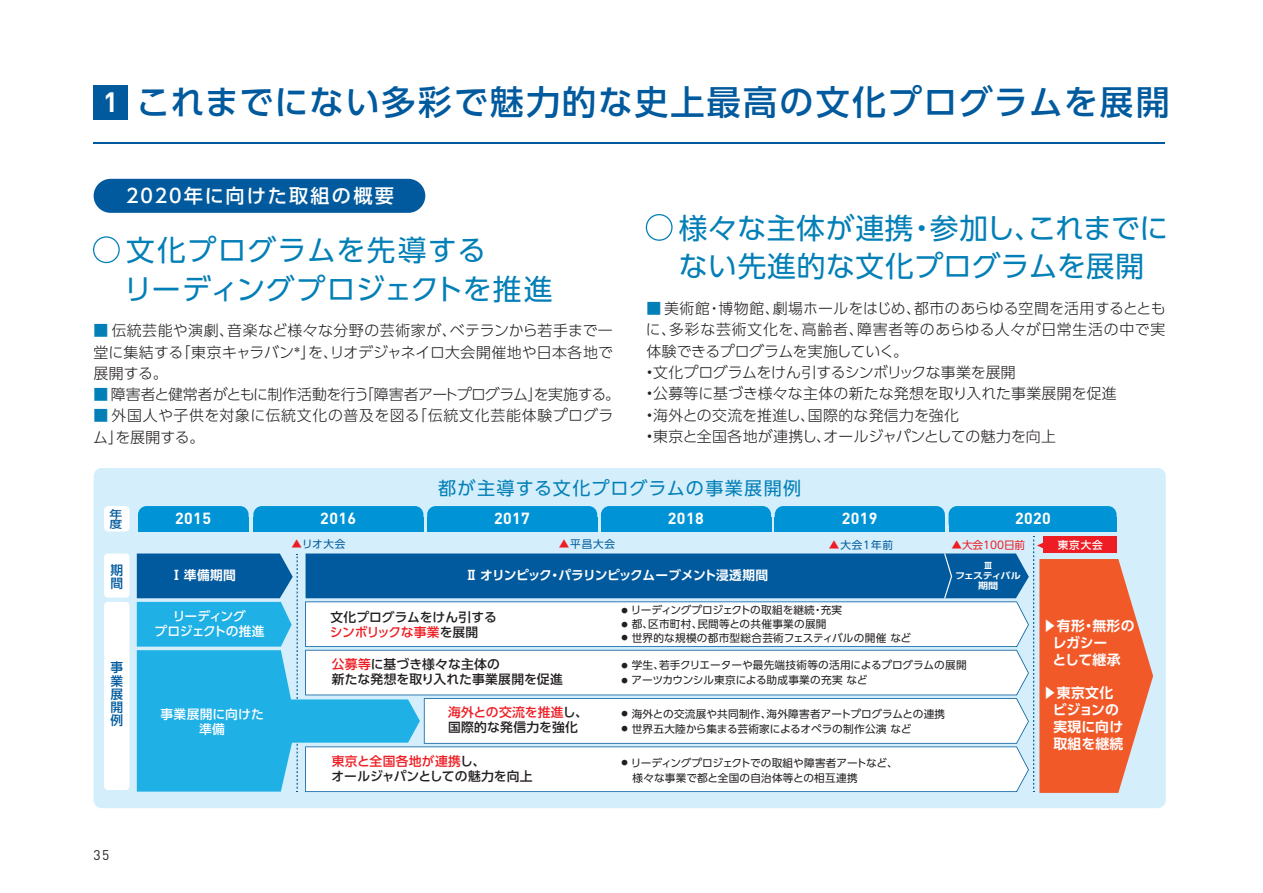
<style>
.page{position:relative;width:1263px;height:893px;background:#fff}
.page>*{position:absolute;margin:0;border:0;box-sizing:border-box;transform-origin:0 0}
.t1{font:500 34.05px "UD Shin Go Pro";letter-spacing:.055em;color:#015a9d}
.t2{font:28.65px/38.2px "UD Shin Go Pro";letter-spacing:.025em;color:#037fb7}
.t3{font:28.65px "UD Shin Go Pro";letter-spacing:-.02em;color:#037fb7}
.t4{font:700 27.6px "DIN";color:#fff}
.t5{font:500 19.2px "UD Shin Go Pro";letter-spacing:.1em;color:#fff}
.t6{font:18px "UD Shin Go Pro";letter-spacing:.07em;color:#037fb7}
.t7{font:700 15.9px "DIN";letter-spacing:.025em;color:#fff}
.t8{font:300 14.85px/21.3px "UD Shin Go Pro";letter-spacing:.01em;color:#231f20}
.t9{font:300 14.85px "UD Shin Go Pro";letter-spacing:-.01em;color:#231f20}
.t10{font:300 14.85px "UD Shin Go Pro";letter-spacing:.04em;color:#231f20}
.t11{font:300 14.85px "UD Shin Go Pro";letter-spacing:.045em;color:#231f20}
.t12{font:300 14.85px/21.3px "UD Shin Go Pro";letter-spacing:-.02em;color:#231f20}
.t13{font:300 14.85px "UD Shin Go Pro";letter-spacing:-.03em;color:#231f20}
.t14{font:300 14.85px "UD Shin Go Pro";letter-spacing:-.035em;color:#231f20}
.t15{font:300 14.85px "UD Shin Go Pro";letter-spacing:.05em;color:#231f20}
.t16{font:300 14.85px "UD Shin Go Pro";letter-spacing:.055em;color:#231f20}
.t17{font:700 13.8px/17px "UD Shin Go Pro De";letter-spacing:.01em;color:#fff}
.t18{font:700 13.8px/17px "UD Shin Go Pro De";letter-spacing:-.02em;color:#fff}
.t19{font:13.8px "DIN";color:#231f20}
.t20{font:13.35px "UD Shin Go Pro";color:#ee1d23;scale:.8 1}
.t21{font:500 12.75px/14.9px "UD Shin Go Pro";letter-spacing:.01em;color:#231f20}
.t22{font:700 12.75px "UD Shin Go Pro De";letter-spacing:-.035em;color:#fff}
.t23{font:500 12.75px/14.9px "UD Shin Go Pro";letter-spacing:.02em;color:#fff;text-align:center}
.t24{font:500 12.75px "UD Shin Go Pro";letter-spacing:-.03em;color:#fff}
.t25{font:500 12.75px/13px "UD Shin Go Pro";color:#015a9d}
.t26{font:500 12.75px "UD Shin Go Pro";color:#fff}
.t27{font:10.65px "UD Shin Go Pro";letter-spacing:.01em;color:#231f20}
.t28{font:10.65px "UD Shin Go Pro";letter-spacing:-.01em;color:#231f20}
.t29{font:10.65px "UD Shin Go Pro";letter-spacing:-.025em;color:#231f20}
.t30{font:10.65px "UD Shin Go Pro";letter-spacing:.075em;color:#015a9d}
.t31{font:10.65px "UD Shin Go Pro";color:#ee1d23}
.t32{font:500 10.65px "UD Shin Go Pro";color:#fff}
.t33{font:500 10.5px/10.2px "UD Shin Go Pro";color:#015a9d;scale:1.22 1}
.t34{font:700 8.85px/9.8px "UD Shin Go Pro De";letter-spacing:-.1em;color:#fff;text-align:center;scale:1.14 1}
.t35{font:300 8.7px "UD Shin Go Pro";color:#231f20}
.t36{font:6.45px "UD Shin Go Pro";color:#231f20}
.s1{color:#037fb7}
.s2{font-size:14.85px}
.s3{color:#ee1d23}
</style>
<div class="page">
<div style="left:94px;top:468px;width:1072px;height:340px;background:#d4effb;border-radius:8px"></div>
<div style="left:104px;top:553px;width:26px;height:45px;background:#fff;border-radius:4px"></div>
<div style="left:104px;top:506px;width:26px;height:26px;background:#fff;border-radius:4px"></div>
<div style="left:104px;top:602px;width:26px;height:188px;background:#fff;border-radius:4px"></div>
<svg style="left:93px;top:236px;width:27px;height:27px"></svg>
<div style="left:94px;top:179px;width:331px;height:34px;background:#015a9d;border-radius:17px"></div>
<hr style="left:94px;top:142px;width:1071px;height:1px;background:#015a9d">
<div style="left:94px;top:85px;width:34px;height:34px;background:#015a9d"></div>
<svg style="left:646px;top:214px;width:26px;height:27px"></svg>
<div style="left:253px;top:506px;width:170px;height:26px;background:#0093d5;border-radius:9px"></div>
<div style="left:253px;top:517px;width:170px;height:15px;background:#0093d5"></div>
<div style="left:427px;top:506px;width:170px;height:26px;background:#0093d5;border-radius:9px"></div>
<div style="left:427px;top:517px;width:170px;height:15px;background:#0093d5"></div>
<div style="left:601px;top:506px;width:170px;height:26px;background:#0093d5;border-radius:9px"></div>
<div style="left:601px;top:517px;width:170px;height:15px;background:#0093d5"></div>
<div style="left:775px;top:506px;width:170px;height:26px;background:#0093d5;border-radius:9px"></div>
<div style="left:775px;top:517px;width:170px;height:15px;background:#0093d5"></div>
<div style="left:948px;top:506px;width:168px;height:26px;background:#0093d5;border-radius:9px"></div>
<div style="left:948px;top:517px;width:168px;height:15px;background:#0093d5"></div>
<svg style="left:137px;top:536px;width:1016px;height:257px;background:#b0c7d7"></svg>
<div style="left:138px;top:506px;width:111px;height:26px;background:#0093d5;border-radius:9px"></div>
<div style="left:138px;top:517px;width:111px;height:15px;background:#0093d5"></div>
<h3 class="t4" style="left:103px;top:84px;width:17px">1</h3>
<h1 class="t1" style="left:136px;top:75px;width:1035px">これまでにない多彩で魅力的な史上最高の文化プログラムを展開</h1>
<p class="t5" style="left:123px;top:180px;width:273px">２０２０年に向けた取組の概要</p>
<h2 class="t2" style="left:124px;top:230px;width:430px">文化プログラムを先導する<br>リーディングプロジェクトを推進</h2>
<h2 class="t2" style="left:679px;top:208px;width:467px">様々な主体が連携<br>ない先進的な文化プログラムを展開</h2>
<p class="t8" style="left:914px;top:297px;width:253px">都市のあらゆる空間を活用するととも</p>
<h2 class="t3" style="left:930px;top:205px;width:240px">参加しこれまでに</h2>
<h2 class="t2" style="left:907px;top:208px;width:30px">・</h2>
<h2 class="t2" style="left:1014px;top:208px;width:30px">、</h2>
<p class="t8" style="left:646px;top:297px;width:65px"><span class="s1">■</span> 美術館</p>
<p class="t8" style="left:718px;top:297px;width:63px">博物館、</p>
<p class="t8" style="left:773px;top:297px;width:150px">劇場ホールをはじめ、</p>
<p class="t8" style="left:707px;top:297px;width:16px">・</p>
<p class="t10" style="left:227px;top:319px;width:231px">音楽など様々な分野の芸術家が、</p>
<p class="t10" style="left:94px;top:319px;width:142px"><span class="s1">■</span> 伝統芸能や演劇、</p>
<p class="t8" style="left:450px;top:320px;width:164px">ベテランから若手まで一</p>
<p class="t8" style="left:176px;top:341px;width:120px">「東京キャラバン</p>
<p class="t8" style="left:330px;top:341px;width:285px">リオデジャネイロ大会開催地や日本各地で</p>
<p class="t35" style="left:293px;top:342px;width:24px">＊<span class="s2">」</span></p>
<p class="t8" style="left:94px;top:341px;width:91px">堂に集結する展開する。</p>
<p class="t8" style="left:308px;top:341px;width:31px">を、</p>
<p class="t14" style="left:359px;top:382px;width:262px">「障害者アートプログラムを実施する。</p>
<p class="t13" style="left:94px;top:382px;width:277px"><span class="s1">■</span> 障害者と健常者がともに制作活動を行う</p>
<p class="t8" style="left:527px;top:383px;width:16px">」</p>
<p class="t15" style="left:412px;top:404px;width:203px">「伝統文化芸能体験プログラ</p>
<p class="t8" style="left:115px;top:405px;width:306px;text-indent:-22px"><span class="s1">■</span> 外国人や子供を対象に伝統文化の普及を図るを展開する。</p>
<p class="t8" style="left:93px;top:426px;width:31px">ム」</p>
<p class="t11" style="left:857px;top:318px;width:309px">障害者等のあらゆる人々が日常生活の中で実</p>
<p class="t16" style="left:669px;top:318px;width:141px">多彩な芸術文化を、</p>
<p class="t8" style="left:802px;top:319px;width:63px">高齢者、</p>
<p class="t12" style="left:646px;top:319px;width:264px">に、<br>体験できるプログラムを実施していく。</p>
<p class="t9" style="left:646px;top:360px;width:371px">•文化プログラムをけん引するシンボリックな事業を展開</p>
<p class="t8" style="left:646px;top:382px;width:472px;text-align:center">•公募等に基づき様々な主体の新たな発想を取り入れた事業展開を促進国際的な発信力を強化</p>
<p class="t8" style="left:646px;top:404px;width:170px">•海外との交流を推進し、</p>
<p class="t8" style="left:646px;top:425px;width:411px">•東京と全国各地が連携しオールジャパンとしての魅力を向上</p>
<p class="t8" style="left:816px;top:425px;width:16px">、</p>
<p class="t6" style="left:438px;top:474px;width:364px">都が主導する文化プログラムの事業展開例</p>
<p class="t33" style="left:110px;top:508px;width:12px">年度</p>
<p class="t7" style="left:175px;top:508px;width:37px">2015</p>
<p class="t7" style="left:320px;top:508px;width:37px">2016</p>
<p class="t7" style="left:494px;top:508px;width:37px">2017</p>
<p class="t7" style="left:668px;top:508px;width:37px">2018</p>
<p class="t7" style="left:842px;top:508px;width:37px">2019</p>
<p class="t7" style="left:1015px;top:508px;width:37px">2020</p>
<p class="t30" style="left:302px;top:535px;width:45px">リオ大会</p>
<p class="t20" style="left:292px;top:533px;width:15px">▲</p>
<p class="t30" style="left:570px;top:535px;width:46px">平昌大会</p>
<p class="t20" style="left:559px;top:533px;width:15px">▲</p>
<p class="t30" style="left:840px;top:536px;width:54px">大会1年前</p>
<p class="t20" style="left:829px;top:534px;width:15px">▲</p>
<p class="t31" style="left:962px;top:536px;width:65px">大会100日前</p>
<p class="t20" style="left:951px;top:534px;width:15px">▲</p>
<p class="t32" style="left:1058px;top:536px;width:46px">東京大会</p>
<p class="t25" style="left:110px;top:563px;width:13px">期間</p>
<p class="t25" style="left:110px;top:661px;width:14px;text-align:justify">事業展開例</p>
<p class="t22" style="left:170px;top:565px;width:67px">Ⅰ準備期間</p>
<p class="t26" style="left:173px;top:605px;width:75px">リーディング</p>
<p class="t24" style="left:155px;top:620px;width:112px">プロジェクトの推進</p>
<p class="t23" style="left:161px;top:706px;width:105px">事業展開に向けた準備</p>
<p class="t22" style="left:465px;top:565px;width:88px">Ⅱ オリンピック</p>
<p class="t22" style="left:558px;top:565px;width:211px">パラリンピックムーブメント浸透期間</p>
<p class="t22" style="left:549px;top:565px;width:14px">・</p>
<p class="t21" style="left:330px;top:609px;width:168px">文化プログラムをけん引する<span class="s3">シンボリックな事業</span>を展開</p>
<p class="t29" style="left:631px;top:602px;width:186px">リーディングプロジェクトの取組を継続</p>
<p class="t27" style="left:821px;top:602px;width:23px">充実</p>
<p class="t36" style="left:621px;top:605px;width:8px">●</p>
<p class="t27" style="left:812px;top:602px;width:12px">・</p>
<p class="t27" style="left:697px;top:616px;width:131px">民間等との共催事業の展開</p>
<p class="t27" style="left:632px;top:616px;width:23px">都、</p>
<p class="t27" style="left:648px;top:616px;width:56px">区市町村、</p>
<p class="t36" style="left:621px;top:619px;width:8px">●</p>
<p class="t27" style="left:632px;top:629px;width:281px">世界的な規模の都市型総合芸術フェスティバルの開催など</p>
<p class="t36" style="left:621px;top:633px;width:8px">●</p>
<p class="t34" style="left:955px;top:561px;width:59px">Ⅲ<br>フェスティバル期間</p>
<p class="t21" style="left:332px;top:657px;width:232px"><span class="s3">公募等</span>に基づき様々な主体の<br>新たな発想を取り入れた事業展開を促進</p>
<p class="t21" style="left:448px;top:704px;width:141px"><span class="s3">海外との交流を推進</span>し、国際的な発信力を強化</p>
<p class="t27" style="left:659px;top:657px;width:309px">若手クリエーターや最先端技術等の活用によるプログラムの展開</p>
<p class="t27" style="left:632px;top:657px;width:34px">学生、</p>
<p class="t36" style="left:621px;top:660px;width:8px">●</p>
<p class="t27" style="left:631px;top:672px;width:238px">アーツカウンシル東京による助成事業の充実など</p>
<p class="t36" style="left:621px;top:675px;width:8px">●</p>
<p class="t27" style="left:766px;top:705px;width:180px">海外障害者アートプログラムとの連携</p>
<p class="t27" style="left:632px;top:705px;width:141px">海外との交流展や共同制作、</p>
<p class="t36" style="left:621px;top:709px;width:8px">●</p>
<p class="t27" style="left:632px;top:720px;width:281px">世界五大陸から集まる芸術家によるオペラの制作公演など</p>
<p class="t36" style="left:621px;top:723px;width:8px">●</p>
<p class="t17" style="left:1092px;top:616px;width:44px">無形の</p>
<p class="t17" style="left:1043px;top:616px;width:44px">▶有形</p>
<p class="t17" style="left:1082px;top:616px;width:15px">・</p>
<p class="t18" style="left:1052px;top:633px;width:69px">レガシーとして継承</p>
<p class="t17" style="left:1053px;top:684px;width:72px;text-indent:-10px">▶東京文化ビジョンの実現に向け取組を継続</p>
<p class="t21" style="left:332px;top:754px;width:202px"><span class="s3">東京と全国各地が連携</span>し、<br>オールジャパンとしての魅力を向上</p>
<p class="t28" style="left:631px;top:754px;width:268px">リーディングプロジェクトでの取組や障害者アートなど、</p>
<p class="t36" style="left:621px;top:757px;width:8px">●</p>
<p class="t27" style="left:633px;top:769px;width:227px">様々な事業で都と全国の自治体等との相互連携</p>
<p class="t19" style="left:94px;top:846px;width:17px">35</p>
</div>
